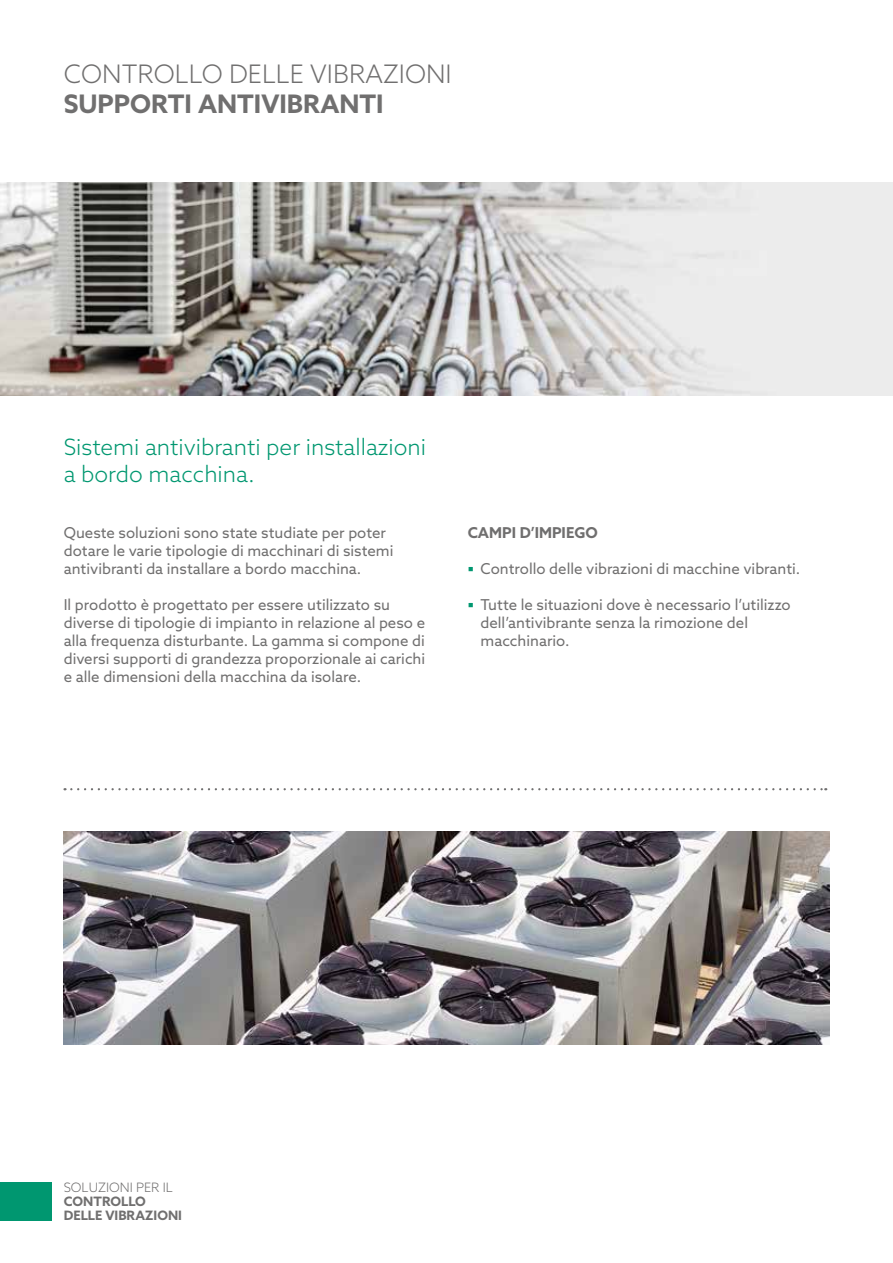
<style>
.page{position:relative;width:893px;height:1263px;background:#fff}
.page>*{position:absolute;margin:0;border:0;box-sizing:border-box;transform-origin:0 0}
.t1{font:300 25.5px "Azo Sans";color:#706f6f}
.t2{font:700 25.5px "Azo Sans";color:#706f6f}
.t3{font:300 22.5px/27px "Azo Sans";color:#009770}
.t4{font:15px/18px "Azo Sans";color:#706f6f}
.t5{font:700 15px "Azo Sans";color:#706f6f}
.t6{font:700 12.9px/14.1px "Azo Sans";color:#706f6f}
.t7{font:300 12.9px "Azo Sans";color:#706f6f}
.s1{font-family:"Lato";font-weight:600;color:#009770}
</style>
<div class="page">
<img style="left:0;top:183px;width:893px;height:212px">
<div style="left:0;top:1182px;width:51px;height:38px;background:#009770"></div>
<svg style="left:65px;top:788px;width:761px;height:2px"></svg>
<img style="left:64px;top:832px;width:765px;height:212px">
<h1 class="t1" style="left:64px;top:58px;width:389px">CONTROLLO DELLE VIBRAZIONI</h1>
<h1 class="t2" style="left:64px;top:87px;width:321px">SUPPORTI ANTIVIBRANTI</h1>
<h2 class="t3" style="left:64px;top:434px;width:364px">Sistemi antivibranti per installazioni a bordo macchina.</h2>
<p class="t4" style="left:64px;top:523px;width:331px">Queste soluzioni sono state studiate per poter dotare le varie tipologie di macchinari di sistemi antivibranti da installare a bordo macchina.</p>
<p class="t4" style="left:64px;top:595px;width:363px">Il prodotto è progettato per essere utilizzato su diverse di tipologie di impianto in relazione al peso e alla frequenza disturbante. La gamma si compone di diversi supporti di grandezza proporzionale ai carichi e alle dimensioni della macchina da isolare.</p>
<p class="t5" style="left:468px;top:522px;width:132px">CAMPI D’IMPIEGO</p>
<p class="t4" style="left:468px;top:559px;width:334px"><span class="s1">▪</span> Controllo delle vibrazioni di macchine vibranti.</p>
<p class="t4" style="left:480px;top:595px;width:312px;text-indent:-13px"><span class="s1">▪</span> Tutte le situazioni dove è necessario l’utilizzo dell’antivibrante senza la rimozione del macchinario.</p>
<p class="t7" style="left:64px;top:1179px;width:111px">SOLUZIONI PER IL</p>
<p class="t6" style="left:64px;top:1194px;width:120px">CONTROLLO<br>DELLE VIBRAZIONI</p>
</div>
